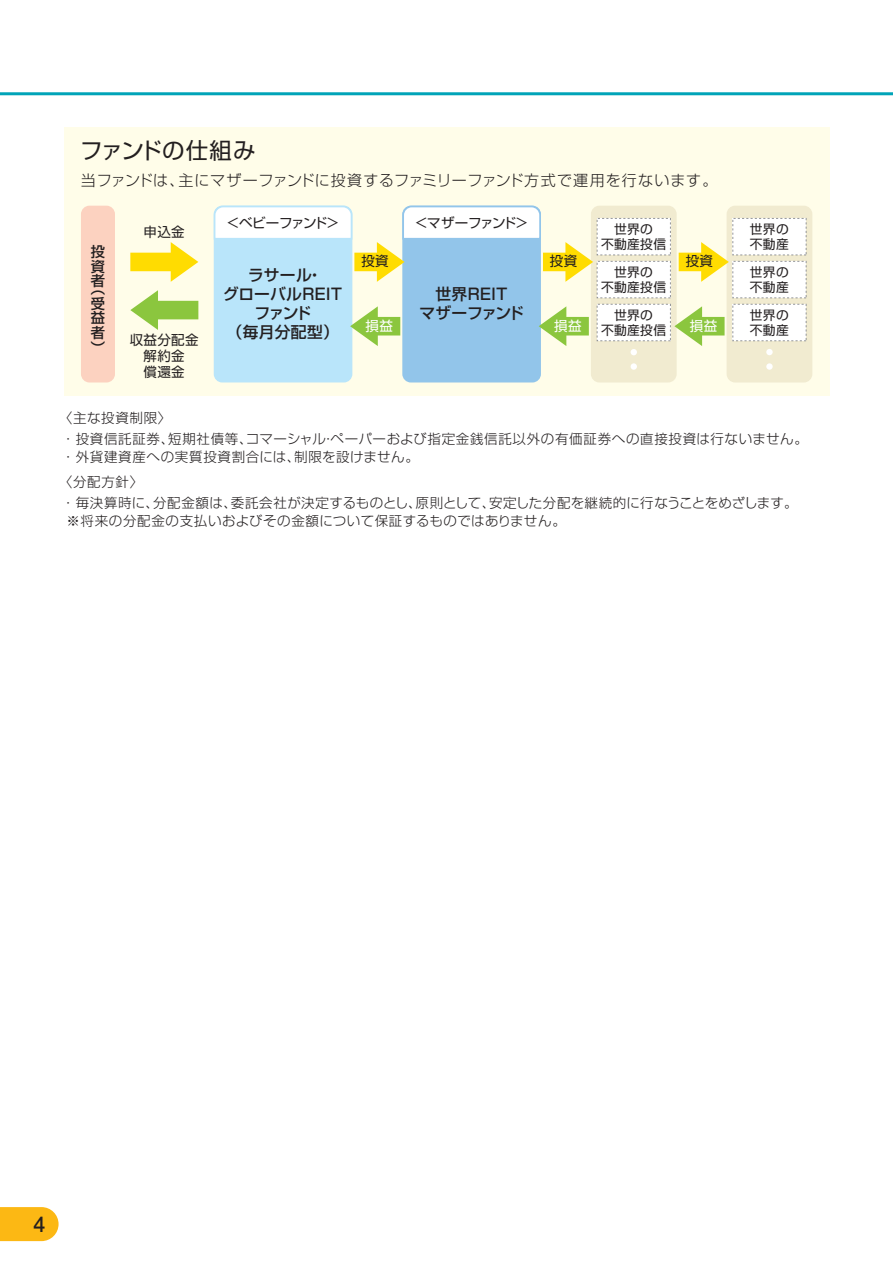
<style>
.page{position:relative;width:893px;height:1263px;background:#fff}
.page>*{position:absolute;margin:0;border:0;box-sizing:border-box;transform-origin:0 0}
.t1{font:22.5px "Shin Go Pro";letter-spacing:.005em;color:#231f20}
.t2{font:700 21px "Futo Go B101 Pro";color:#231f20}
.t3{font:500 15.75px/18.9px "Shin Go Pro";letter-spacing:.02em;color:#231f20;text-align:center}
.t4{font:300 15px "Shin Go Pro";letter-spacing:.05em;color:#231f20}
.t5{font:500 14.25px/14.5px "Shin Go Pro";color:#231f20;text-align:justify}
.t6{font:300 13.5px/20.5px "Shin Go Pro";letter-spacing:.05em;color:#231f20}
.t7{font:300 13.5px/18px "Shin Go Pro";letter-spacing:.03em;color:#231f20}
.t8{font:13.5px/16.2px "Shin Go Pro";letter-spacing:.025em;color:#231f20;text-align:center}
.t9{font:13.5px "Shin Go Pro";letter-spacing:-.07em;color:#231f20}
.t10{font:13.5px "Shin Go Pro";letter-spacing:-.06em;color:#231f20}
.t11{font:13.5px "Shin Go Pro";color:#fff}
.t12{font:12.75px/15.3px "Shin Go Pro";letter-spacing:.025em;color:#231f20;text-align:center}
</style>
<div class="page">
<div style="left:64px;top:127px;width:765px;height:268px;background:#fffde9"></div>
<div style="left:81px;top:206px;width:34px;height:176px;background:#fcd2c0;border-radius:9px"></div>
<div style="left:214px;top:206px;width:138px;height:176px;background:#b9e5fa;border-radius:9px"></div>
<div style="left:402px;top:206px;width:139px;height:176px;background:#92c5ea;border-radius:9px"></div>
<div style="left:591px;top:206px;width:86px;height:176px;background:#f1ebd0;border-radius:9px"></div>
<svg style="left:631px;top:349px;width:6px;height:6px"></svg>
<div style="left:631px;top:363px;width:6px;height:7px;background:#fff;border-radius:50%"></div>
<div style="left:597px;top:218px;width:73px;height:37px;background:#fff"></div>
<div style="left:597px;top:218px;width:74px;height:37px;border:1px dashed #939598"></div>
<div style="left:597px;top:261px;width:73px;height:37px;background:#fff"></div>
<div style="left:597px;top:261px;width:74px;height:37px;border:1px dashed #939598"></div>
<div style="left:597px;top:304px;width:73px;height:37px;background:#fff"></div>
<div style="left:597px;top:304px;width:74px;height:37px;border:1px dashed #939598"></div>
<div style="left:727px;top:206px;width:85px;height:176px;background:#f1ebd0;border-radius:9px"></div>
<div style="left:766px;top:349px;width:7px;height:6px;background:#fff;border-radius:50%"></div>
<div style="left:766px;top:363px;width:7px;height:7px;background:#fff;border-radius:50%"></div>
<div style="left:733px;top:218px;width:73px;height:37px;background:#fff"></div>
<div style="left:732px;top:218px;width:74px;height:37px;border:1px dashed #939598"></div>
<div style="left:733px;top:261px;width:73px;height:37px;background:#fff"></div>
<div style="left:732px;top:261px;width:74px;height:37px;border:1px dashed #939598"></div>
<div style="left:733px;top:304px;width:73px;height:37px;background:#fff"></div>
<div style="left:732px;top:304px;width:74px;height:37px;border:1px dashed #939598"></div>
<svg style="left:130px;top:242px;width:68px;height:40px"></svg>
<svg style="left:130px;top:290px;width:68px;height:40px"></svg>
<svg style="left:674px;top:306px;width:51px;height:40px"></svg>
<svg style="left:679px;top:242px;width:50px;height:40px"></svg>
<svg style="left:539px;top:306px;width:50px;height:40px"></svg>
<svg style="left:350px;top:306px;width:50px;height:40px"></svg>
<svg style="left:213px;top:205px;width:380px;height:77px"></svg>
<hr style="left:0;top:92px;width:893px;height:3px;background:#00a4b8">
<svg style="left:0;top:1207px;width:59px;height:34px;background:#fcbd24"></svg>
<h1 class="t1" style="left:80px;top:132px;width:177px">ファンドの仕組み</h1>
<p class="t4" style="left:81px;top:168px;width:638px">当ファンドは、主にマザーファンドに投資するファミリーファンド方式で運用を行ないます。</p>
<p class="t5" style="left:91px;top:243px;width:16px">投資者</p>
<p class="t5" style="left:91px;top:280px;width:16px">（受益者）</p>
<p class="t8" style="left:144px;top:222px;width:43px">申込金</p>
<p class="t8" style="left:130px;top:330px;width:70px">収益分配金解約金<br>償還金</p>
<p class="t9" style="left:226px;top:212px;width:114px">＜ベビーファンド＞</p>
<p class="t10" style="left:415px;top:212px;width:115px">＜マザーファンド＞</p>
<p class="t3" style="left:223px;top:264px;width:120px">ラサール・<br>グローバルREITファンド<br>（毎月分配型）</p>
<p class="t8" style="left:361px;top:251px;width:29px">投資</p>
<p class="t11" style="left:366px;top:314px;width:29px">損益</p>
<p class="t3" style="left:419px;top:283px;width:106px">世界REIT<br>マザーファンド</p>
<p class="t8" style="left:550px;top:251px;width:29px">投資</p>
<p class="t11" style="left:554px;top:314px;width:29px">損益</p>
<p class="t12" style="left:601px;top:220px;width:67px">世界の<br>不動産投信</p>
<p class="t12" style="left:601px;top:263px;width:67px">世界の<br>不動産投信</p>
<p class="t12" style="left:601px;top:306px;width:67px">世界の<br>不動産投信</p>
<p class="t8" style="left:686px;top:251px;width:29px">投資</p>
<p class="t11" style="left:690px;top:314px;width:29px">損益</p>
<p class="t12" style="left:750px;top:220px;width:40px;text-align:left">世界の不動産</p>
<p class="t12" style="left:750px;top:263px;width:40px;text-align:left">世界の不動産</p>
<p class="t12" style="left:750px;top:306px;width:40px;text-align:left">世界の不動産</p>
<p class="t6" style="left:59px;top:406px;width:750px">〈主な投資制限〉<br>・ 投資信託証券、短期社債等、コマーシャル・ペーパーおよび指定金銭信託以外の有価証券への直接投資は行ないません。</p>
<p class="t6" style="left:59px;top:442px;width:362px;line-height:25.2px">・ 外貨建資産への実質投資割合には、制限を設けません。〈分配方針〉</p>
<p class="t7" style="left:66px;top:492px;width:733px;text-indent:-5px">・ 毎決算時に、分配金額は、委託会社が決定するものとし、原則として、安定した分配を継続的に行なうことをめざします。※将来の分配金の支払いおよびその金額について保証するものではありません。</p>
<h2 class="t2" style="left:34px;top:1207px;width:13px">4</h2>
</div>
